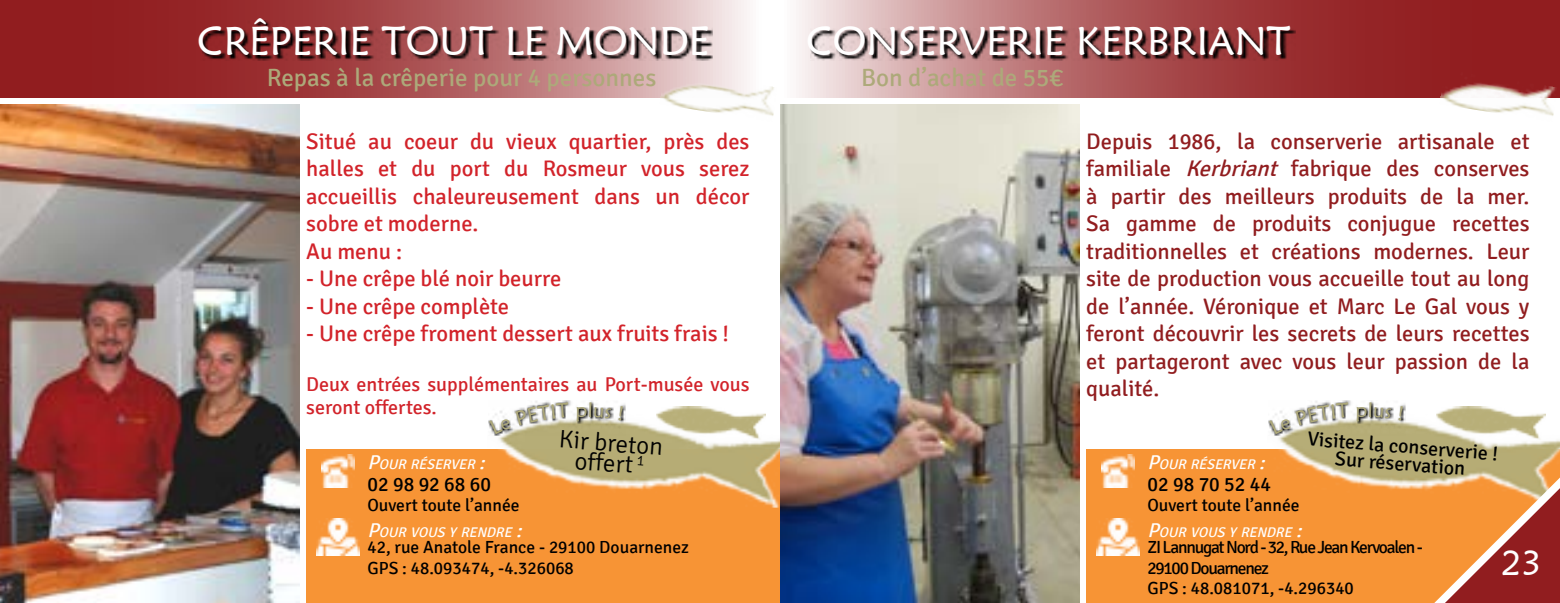
<style>
.page{position:relative;width:1560px;height:603px;background:#fff}
.page>*{position:absolute;margin:0;border:0;box-sizing:border-box;transform-origin:0 0}
.t1{font:40px "Maiandra GD";color:#fff}
.t2{font:35px "Maiandra GD";color:#fff}
.t3{font:25px "Signika";color:#ada97a}
.t4{font:300 25px/20px "Signika";color:#000;text-align:center}
.t5{font:22.5px/27.5px "Signika";color:#911d1f;text-align:justify}
.t6{font:22.5px/27.5px "Signika";color:#d2232a}
.t7{font:20px/22.5px "Signika";color:#d2232a}
.t8{font:20px/17.5px "Signika";color:#000;text-align:center}
.t9{font:17.5px/20px "Signika";color:#000}
.t10{font:17.5px/20px "Signika";letter-spacing:-.07em;color:#000}
.t11{font:italic 14px "Signika";color:#fff}
.s1{font-style:italic}
.s2{font-size:20px}
</style>
<div class="page">
<svg style="left:796px;top:0;width:763px;height:97px;background:#ad5859"></svg>
<img style="left:1438px;top:69px;width:119px;height:47px">
<div style="left:1086px;top:449px;width:473px;height:153px;background:#f79435"></div>
<img style="left:1096px;top:518px;width:42px;height:37px">
<img style="left:1101px;top:454px;width:33px;height:32px">
<img style="left:1274px;top:435px;width:83px;height:49px">
<svg style="left:1274px;top:400px;width:83px;height:35px"></svg>
<svg style="left:1357px;top:401px;width:202px;height:201px"></svg>
<img style="left:780px;top:104px;width:299px;height:498px">
<svg style="left:0;top:0;width:747px;height:97px;background:#a94f51"></svg>
<img style="left:659px;top:69px;width:115px;height:47px">
<div style="left:306px;top:449px;width:474px;height:153px;background:#f79435"></div>
<img style="left:316px;top:518px;width:43px;height:37px">
<img style="left:321px;top:454px;width:33px;height:32px">
<img style="left:660px;top:406px;width:66px;height:6px">
<img style="left:494px;top:412px;width:286px;height:95px">
<svg style="left:488px;top:400px;width:137px;height:35px"></svg>
<img style="left:0;top:104px;width:299px;height:498px">
<svg style="left:200px;top:21px;width:513px;height:40px;background:#8d5152"></svg>
<svg style="left:810px;top:28px;width:485px;height:33px;background:#845455"></svg>
<svg style="left:1268px;top:402px;width:80px;height:32px"></svg>
<svg style="left:1356px;top:402px;width:34px;height:19px"></svg>
<svg style="left:1398px;top:405px;width:5px;height:15px"></svg>
<svg style="left:489px;top:402px;width:80px;height:32px"></svg>
<svg style="left:576px;top:402px;width:35px;height:19px"></svg>
<svg style="left:618px;top:405px;width:5px;height:15px"></svg>
<svg style="left:637px;top:455px;width:7px;height:10px"></svg>
<h1 class="t1" style="left:197px;top:17px;width:93px">CRÊPERIE</h1>
<h1 class="t1" style="left:382px;top:17px;width:208px">TOUT LE MON</h1>
<h1 class="t1" style="left:659px;top:17px;width:47px">DE</h1>
<h1 class="t1" style="left:806px;top:17px;width:27px">CONSER</h1>
<h1 class="t1" style="left:959px;top:17px;width:46px">VERIE</h1>
<h1 class="t1" style="left:1076px;top:17px;width:119px">KERBRIANT</h1>
<p class="t3" style="left:267px;top:63px;width:391px">Repas à la crêperie pour 4 personnes</p>
<p class="t3" style="left:861px;top:63px;width:204px">Bon d’achat de 55€</p>
<p class="t6" style="left:306px;top:127px;width:444px">Situé au coeur du vieux quartier, près des halles et du port du Rosmeur vous serez accueillis chaleureusement dans un décor sobre et moderne.<br>Au menu :</p>
<p class="t6" style="left:306px;top:265px;width:256px">- Une crêpe blé noir beurre</p>
<p class="t6" style="left:306px;top:292px;width:204px">- Une crêpe complète</p>
<p class="t6" style="left:306px;top:320px;width:424px">- Une crêpe froment dessert aux fruits frais !</p>
<p class="t7" style="left:306px;top:373px;width:444px">Deux entrées supplémentaires au Port-musée vous seront offertes.</p>
<p class="t5" style="left:1086px;top:127px;width:444px">Depuis 1986, la conserverie artisanale et familiale <span class="s1">Kerbriant</span> fabrique des conserves à partir des meilleurs produits de la mer.<br>Sa gamme de produits conjugue recettes traditionnelles et créations modernes. Leur site de production vous accueille tout au long de l’année. Véronique et Marc Le Gal vous y feront découvrir les secrets de leurs recettes et partageront avec vous leur passion de la qualité.</p>
<p class="t11" style="left:367px;top:456px;width:124px"><span class="s2">P</span>OUR RÉSERVER <span class="s2">:</span></p>
<p class="t4" style="left:560px;top:428px;width:106px;rotate:5deg">Kir breton offert</p>
<p class="t11" style="left:1147px;top:456px;width:124px"><span class="s2">P</span>OUR RÉSERVER <span class="s2">:</span></p>
<p class="t8" style="left:1308px;top:429px;width:193px;rotate:5deg">Visitez la conserverie !<br>Sur réservation</p>
<p class="t8" style="left:367px;top:475px;width:125px">02 98 92 68 60</p>
<p class="t9" style="left:367px;top:495px;width:154px">Ouvert toute l’année</p>
<p class="t8" style="left:1147px;top:475px;width:125px">02 98 70 52 44</p>
<p class="t9" style="left:1147px;top:495px;width:154px">Ouvert toute l’année</p>
<p class="t11" style="left:367px;top:524px;width:161px"><span class="s2">P</span>OUR VOUS Y RENDRE <span class="s2">:</span></p>
<p class="t11" style="left:1147px;top:524px;width:161px"><span class="s2">P</span>OUR VOUS Y RENDRE <span class="s2">:</span></p>
<p class="t9" style="left:367px;top:537px;width:323px">42, rue Anatole France - 29100 Douarnenez<br>GPS : 48.093474, -4.326068</p>
<p class="t10" style="left:1147px;top:537px;width:277px">ZI Lannugat Nord - 32, Rue Jean Kervoalen -<br>29100 Douarnenez<br>GPS : 48.081071, -4.296340</p>
<h2 class="t2" style="left:1501px;top:540px;width:41px">23</h2>
</div>
